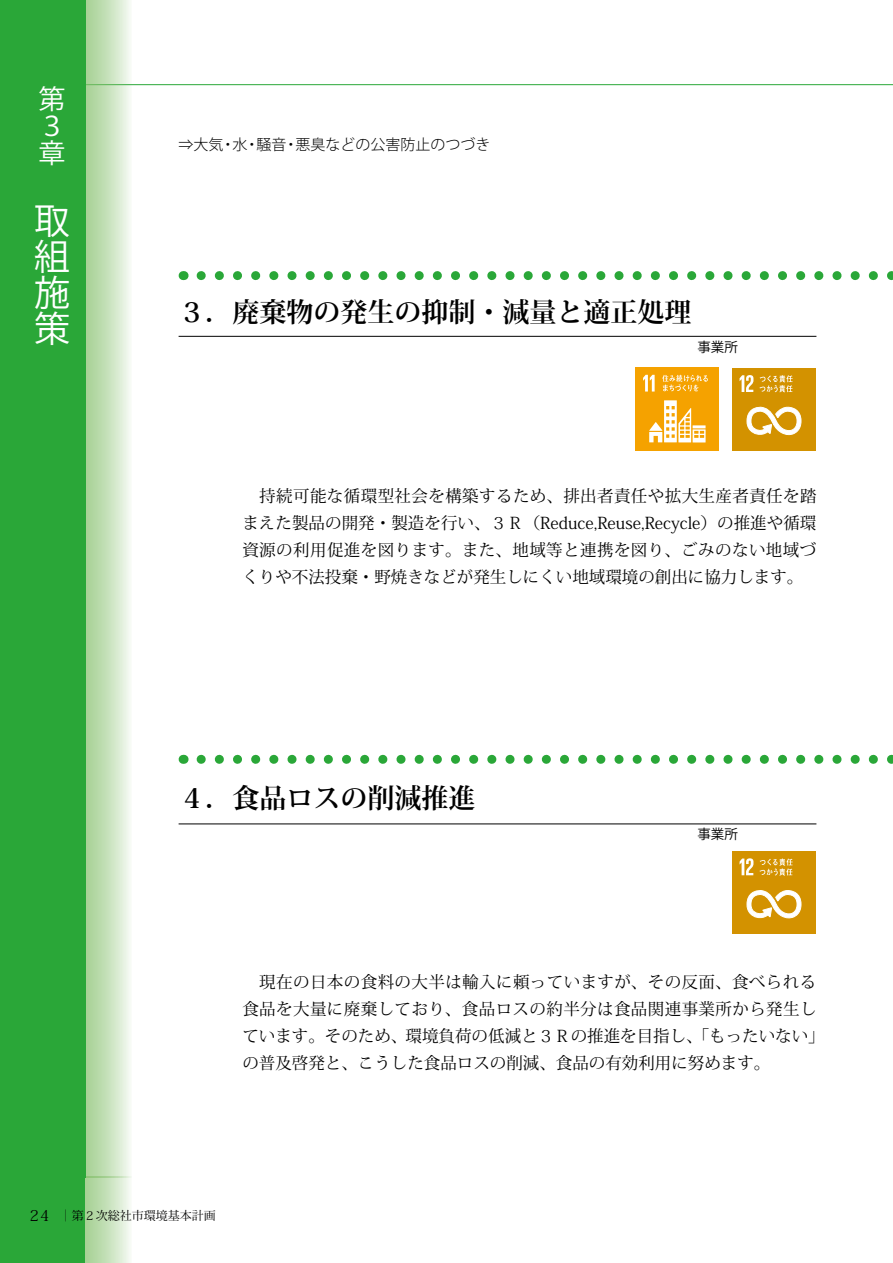
<style>
.page{position:relative;width:893px;height:1263px;background:#fff}
.page>*{position:absolute;margin:0;border:0;box-sizing:border-box;transform-origin:0 0}
.t1{font:36px/36px "Koz Go Pro";color:#fff;text-align:justify}
.t2{font:700 27px "Koz Min Pro";color:#000}
.t3{font:27px/27px "Koz Go Pro";color:#fff}
.t4{font:16.5px/27px "Koz Min Pro";color:#000;text-align:justify}
.t5{font:16.5px/27px "Koz Min Pro";letter-spacing:.025em;color:#000}
.t6{font:300 15px "Koz Go Pro";color:#000}
.t7{font:13.5px "Koz Go Pro";color:#000}
.t8{font:12px "Koz Min Pro";color:#000}
.s1{font-size:15px}
</style>
<div class="page">
<svg style="left:85px;top:1178px;width:45px;height:85px;background:#c8e2bd"></svg>
<div style="left:0;top:1176px;width:85px;height:87px;background:#2aa738"></div>
<hr style="left:85px;top:84px;width:808px;height:1px;background:#2aa738">
<svg style="left:85px;top:0;width:47px;height:1178px;background:#c7e2bd"></svg>
<div style="left:0;top:0;width:85px;height:1178px;background:#2aa738"></div>
<svg style="left:201px;top:271px;width:692px;height:9px"></svg>
<svg style="left:201px;top:755px;width:692px;height:9px"></svg>
<div style="left:733px;top:368px;width:83px;height:83px;background:#d39200"></div>
<svg style="left:747px;top:407px;width:54px;height:29px"></svg>
<svg style="left:740px;top:375px;width:13px;height:17px"></svg>
<svg style="left:760px;top:375px;width:33px;height:17px"></svg>
<div style="left:635px;top:368px;width:83px;height:83px;background:#f5a200"></div>
<svg style="left:649px;top:400px;width:57px;height:42px"></svg>
<svg style="left:643px;top:375px;width:12px;height:16px"></svg>
<svg style="left:662px;top:375px;width:46px;height:16px"></svg>
<div style="left:733px;top:851px;width:83px;height:83px;background:#d39200"></div>
<svg style="left:747px;top:890px;width:54px;height:29px"></svg>
<svg style="left:740px;top:858px;width:13px;height:17px"></svg>
<svg style="left:760px;top:858px;width:33px;height:18px"></svg>
<hr style="left:179px;top:336px;width:637px;height:1px;background:#000">
<hr style="left:179px;top:823px;width:637px;height:1px;background:#000">
<h2 class="t3" style="left:39px;top:86px;width:27px">第<br>３章</h2>
<h1 class="t1" style="left:34px;top:203px;width:37px">取組施策</h1>
<p class="t6" style="left:179px;top:135px;width:314px">⇒大気・水・騒音・悪臭などの公害防止のつづき</p>
<h2 class="t2" style="left:179px;top:292px;width:515px">３．廃棄物の発生の抑制・減量と適正処理</h2>
<p class="t7" style="left:697px;top:338px;width:42px">事業所</p>
<p class="t4" style="left:242px;top:481px;width:576px">　持続可能な循環型社会を構築するため、排出者責任や拡大生産者責任を踏まえた製品の開発・製造を行い、３Ｒ（Reduce,Reuse,Recycle）の推進や循環資源の利用促進を図ります。また、地域等と連携を図り、ごみのない地域づくりや不法投棄・野焼きなどが発生しにくい地域環境の創出に協力します。</p>
<h2 class="t2" style="left:179px;top:778px;width:299px">４．食品ロスの削減推進</h2>
<p class="t7" style="left:697px;top:826px;width:42px">事業所</p>
<p class="t5" style="left:242px;top:967px;width:584px">　現在の日本の食料の大半は輸入に頼っていますが、その反面、食べられる食品を大量に廃棄しており、食品ロスの約半分は食品関連事業所から発生しています。そのため、環境負荷の低減と３Ｒの推進を目指し、「もったいない」の普及啓発と、こうした食品ロスの削減、食品の有効利用に努めます。</p>
<p class="t8" style="left:27px;top:1207px;width:191px"><span class="s1">２４</span>　｜第２次総社市環境基本計画</p>
</div>
